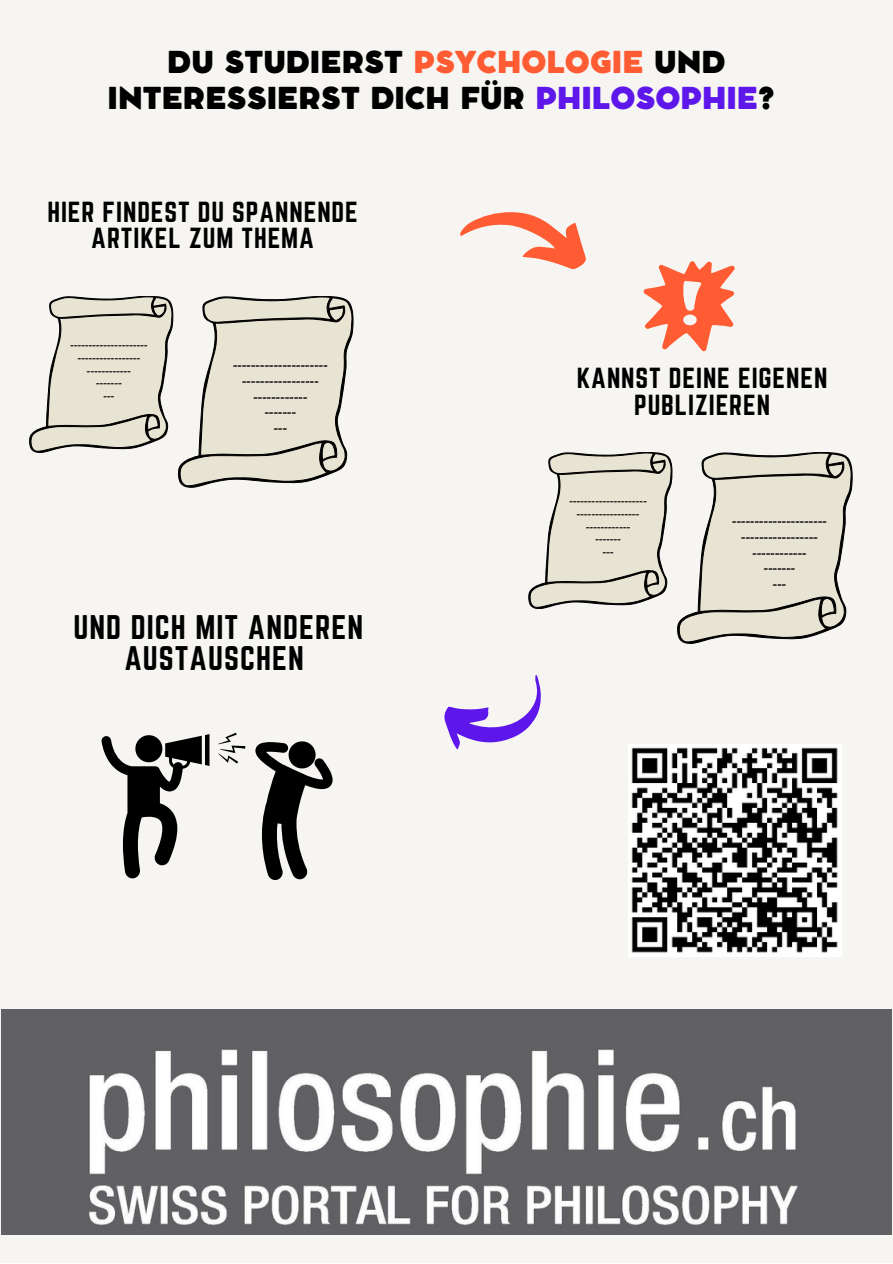
<style>
.page{position:relative;width:893px;height:1264px;background:#fff}
.page>*{position:absolute;margin:0;border:0;box-sizing:border-box;transform-origin:0 0}
.t1{font:800 29.85px/35.8px "Cocomat Pro";color:#000;text-align:center}
.t2{font:29.85px/31.3px "Norwester";letter-spacing:.035em;color:#000;text-align:center}
.t3{font:25.35px/26.8px "Norwester";letter-spacing:.035em;color:#000;text-align:center}
.t4{font:italic 700 11.7px/15.6px "Canva Sans";color:#000;text-align:center}
.t5{font:italic 700 9.6px/12.8px "Canva Sans";color:#000;text-align:center}
.s1{color:#ff5c33}
.s2{color:#5e17eb}
</style>
<div class="page">
<div style="left:0;top:0;width:892px;height:1262px;background:#f6f5f2"></div>
<img style="left:1px;top:1009px;width:890px;height:225px">
<svg style="left:460px;top:212px;width:126px;height:58px"></svg>
<svg style="left:643px;top:261px;width:91px;height:90px"></svg>
<svg style="left:101px;top:734px;width:108px;height:144px"></svg>
<svg style="left:218px;top:732px;width:27px;height:31px"></svg>
<svg style="left:255px;top:741px;width:77px;height:139px"></svg>
<svg style="left:29px;top:296px;width:324px;height:191px"></svg>
<svg style="left:444px;top:452px;width:408px;height:324px"></svg>
<img style="left:628px;top:744px;width:212px;height:212px">
<h1 class="t1" style="left:108px;top:47px;width:668px">DU STUDIERST <span class="s1">PSYCHOLOGIE</span> UND<br>INTERESSIERST DICH FÜR <span class="s2">PHILOSOPHIE</span>?</h1>
<h2 class="t3" style="left:47px;top:198px;width:312px">HIER FINDEST DU SPANNENDE<br>ARTIKEL ZUM THEMA</h2>
<p class="t5" style="left:70px;top:339px;width:79px">--------------------- ----------------- ------------<br>-------<br>---</p>
<p class="t4" style="left:233px;top:358px;width:96px">--------------------- ----------------- ------------<br>-------<br>---</p>
<h1 class="t2" style="left:73px;top:611px;width:291px">UND DICH MIT ANDEREN<br>AUSTAUSCHEN</h1>
<h2 class="t3" style="left:576px;top:364px;width:252px">KANNST DEINE EIGENEN<br>PUBLIZIEREN</h2>
<p class="t5" style="left:569px;top:495px;width:79px">--------------------- ----------------- ------------<br>-------<br>---</p>
<p class="t4" style="left:731px;top:514px;width:96px">--------------------- ----------------- ------------<br>-------<br>---</p>
</div>
